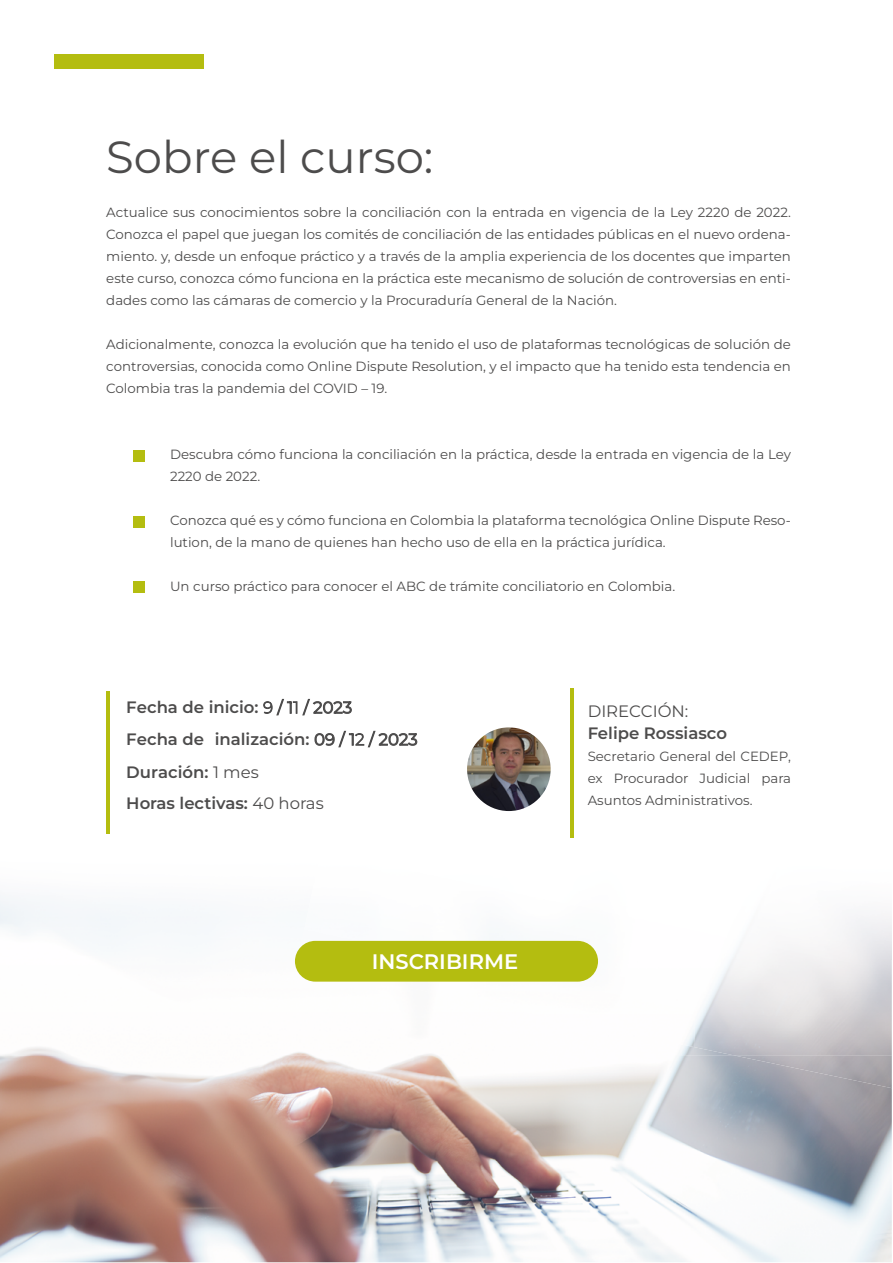
<style>
.page{position:relative;width:893px;height:1263px;background:#fff}
.page>*{position:absolute;margin:0;border:0;box-sizing:border-box;transform-origin:0 0}
.t1{font:100 45px "Montserrat";color:#4d4c4c}
.t2{font:600 21px "Montserrat";color:#fff}
.t3{font:600 16.5px/32.1px "Montserrat";color:#4d4c4c}
.t4{font:100 16.5px "Montserrat";color:#4d4c4c}
.t5{font:100 13.35px/22px "Montserrat";color:#4d4c4c;text-align:justify}
.s1{font-weight:300}
.s2{font-weight:100}
</style>
<div class="page">
<div style="left:54px;top:54px;width:149px;height:14px;background:#b4bd10"></div>
<img style="left:0;top:1055px;width:892px;height:207px">
<img style="left:680px;top:1047px;width:14px;height:8px">
<img style="left:733px;top:1055px;width:159px;height:33px">
<img style="left:694px;top:959px;width:198px;height:96px">
<img style="left:684px;top:1029px;width:10px;height:18px">
<div style="left:295px;top:941px;width:303px;height:41px;background:#b4bd10;border-radius:20px"></div>
<hr style="left:571px;top:688px;width:3px;height:149px;background:#b4bd10">
<hr style="left:106px;top:691px;width:3px;height:142px;background:#b4bd10">
<img style="left:467px;top:727px;width:84px;height:84px;border-radius:42px">
<div style="left:133px;top:450px;width:11px;height:11px;background:#b4bd10"></div>
<div style="left:133px;top:516px;width:11px;height:11px;background:#b4bd10"></div>
<div style="left:133px;top:581px;width:11px;height:11px;background:#b4bd10"></div>
<h1 class="t1" style="left:106px;top:127px;width:329px">Sobre el curso:</h1>
<p class="t5" style="left:106px;top:201px;width:686px">Actualice sus conocimientos sobre la conciliación con la entrada en vigencia de la Ley 2220 de 2022.<br>Conozca el papel que juegan los comités de conciliación de las entidades públicas en el nuevo ordena&shy;miento. y, desde un enfoque práctico y a través de la amplia experiencia de los docentes que imparten este curso, conozca cómo funciona en la práctica este mecanismo de solución de controversias en enti&shy;dades como las cámaras de comercio y la Procuraduría General de la Nación.</p>
<p class="t5" style="left:106px;top:333px;width:686px">Adicionalmente, conozca la evolución que ha tenido el uso de plataformas tecnológicas de solución de controversias, conocida como Online Dispute Resolution, y el impacto que ha tenido esta tendencia en Colombia tras la pandemia del COVID – 19.</p>
<p class="t5" style="left:170px;top:443px;width:622px">Descubra cómo funciona la conciliación en la práctica, desde la entrada en vigencia de la Ley<br>2220 de 2022.</p>
<p class="t5" style="left:170px;top:509px;width:622px">Conozca qué es y cómo funciona en Colombia la plataforma tecnológica Online Dispute Reso&shy;lution, de la mano de quienes han hecho uso de ella en la práctica jurídica.</p>
<p class="t5" style="left:170px;top:575px;width:507px">Un curso práctico para conocer el ABC de trámite conciliatorio en Colombia.</p>
<p class="t3" style="left:126px;top:691px;width:293px">Fecha de inicio: <span class="s1">9</span> <span class="s2">/ 1</span><span class="s1">1</span> <span class="s2">/ 2023<br></span>Fecha de inalización: <span class="s2">09 / 1</span><span class="s1">2</span> <span class="s2">/ 2023<br></span>Duración: <span class="s2">1 mes<br></span>Horas lectivas: <span class="s2">40 horas</span></p>
<p class="t4" style="left:588px;top:700px;width:102px">DIRECCIÓN:</p>
<p class="t3" style="left:588px;top:717px;width:141px">Felipe Rossiasco</p>
<p class="t5" style="left:588px;top:745px;width:205px">Secretario General del CEDEP, ex Procurador Judicial para Asuntos Administrativos.</p>
<h2 class="t2" style="left:372px;top:947px;width:148px">INSCRIBIRME</h2>
</div>
